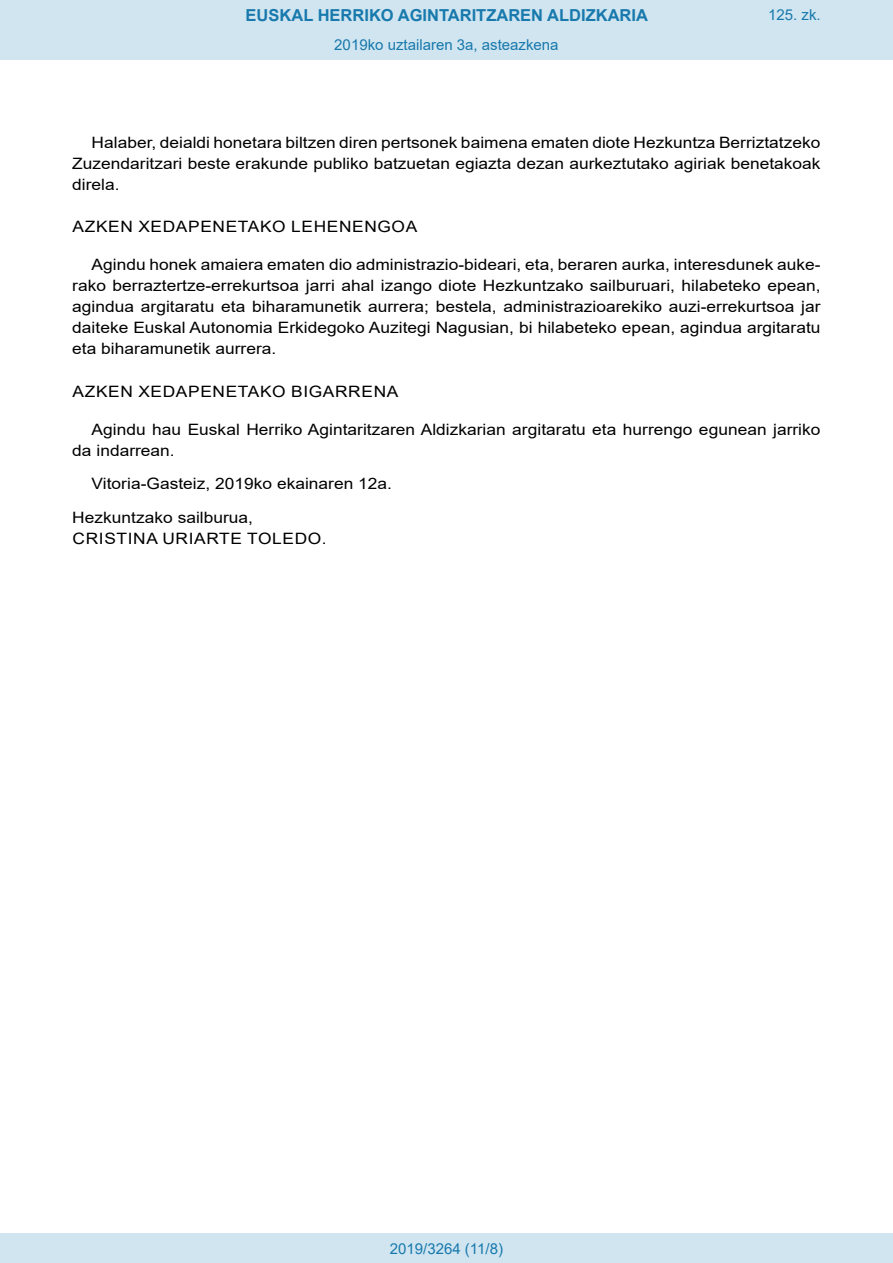
<style>
.page{position:relative;width:893px;height:1263px;background:#fff}
.page>*{position:absolute;margin:0;border:0;box-sizing:border-box;transform-origin:0 0}
.t1{font:700 16.5px "Arial";color:#1879ad}
.BOPVDetalle{font:15.6px/21px "Arial";color:#000;text-align:justify;scale:1.11 1}
.BOPVDisposicion{font:15.6px "Arial";letter-spacing:.035em;color:#000;scale:1.11 1}
.BOPVFirmaLugFec{font:15.6px "Arial";color:#000;scale:1.11 1}
.BOPVFirmaNombre{font:15.6px "Arial";letter-spacing:.035em;color:#000;scale:1.11 1}
.BOPVFirmaPuesto{font:15.6px "Arial";color:#000;scale:1.11 1}
.Paginacion_Centro{font:15px "Arial";color:#1879ad}
</style>
<div class="page">
<div style="left:0;top:0;width:893px;height:60px;background:#d0e5f0"></div>
<div style="left:0;top:1233px;width:893px;height:30px;background:#d0e5f0"></div>
<p class="t1" style="left:246px;top:3px;width:404px">EUSKAL HERRIKO AGINTARITZAREN ALDIZKARIA</p>
<p class="Paginacion_Centro" style="left:334px;top:35px;width:226px">2019ko uztailaren 3a, asteazkena</p>
<p class="Paginacion_Centro" style="left:768px;top:5px;width:54px">125. zk.</p>
<p class="BOPVDetalle" style="left:72px;top:132px;width:676px;text-indent:19px">Halaber, deialdi honetara biltzen diren pertsonek baimena ematen diote Hezkuntza Berriztatzeko Zuzendaritzari beste erakunde publiko batzuetan egiazta dezan aurkeztutako agiriak benetakoak direla.</p>
<p class="BOPVDisposicion" style="left:73px;top:216px;width:312px">AZKEN XEDAPENETAKO LEHENENGOA</p>
<p class="BOPVDetalle" style="left:72px;top:254px;width:676px;text-indent:19px">Agindu honek amaiera ematen dio administrazio-bideari, eta, beraren aurka, interesdunek auke&shy;rako berraztertze-errekurtsoa jarri ahal izango diote Hezkuntzako sailburuari, hilabeteko epean, agindua argitaratu eta biharamunetik aurrera; bestela, administrazioarekiko auzi-errekurtsoa jar daiteke Euskal Autonomia Erkidegoko Auzitegi Nagusian, bi hilabeteko epean, agindua argitaratu eta biharamunetik aurrera.</p>
<p class="BOPVDisposicion" style="left:73px;top:380px;width:295px">AZKEN XEDAPENETAKO BIGARRENA</p>
<p class="BOPVDetalle" style="left:72px;top:419px;width:675px;text-indent:19px">Agindu hau Euskal Herriko Agintaritzaren Aldizkarian argitaratu eta hurrengo egunean jarriko da indarrean.</p>
<p class="BOPVFirmaLugFec" style="left:92px;top:473px;width:272px">Vitoria-Gasteiz, 2019ko ekainaren 12a.</p>
<p class="BOPVFirmaPuesto" style="left:72px;top:507px;width:164px">Hezkuntzako sailburua,</p>
<p class="BOPVFirmaNombre" style="left:73px;top:528px;width:230px">CRISTINA URIARTE TOLEDO.</p>
<p class="Paginacion_Centro" style="left:390px;top:1238px;width:115px">2019/3264 (11/8)</p>
</div>
